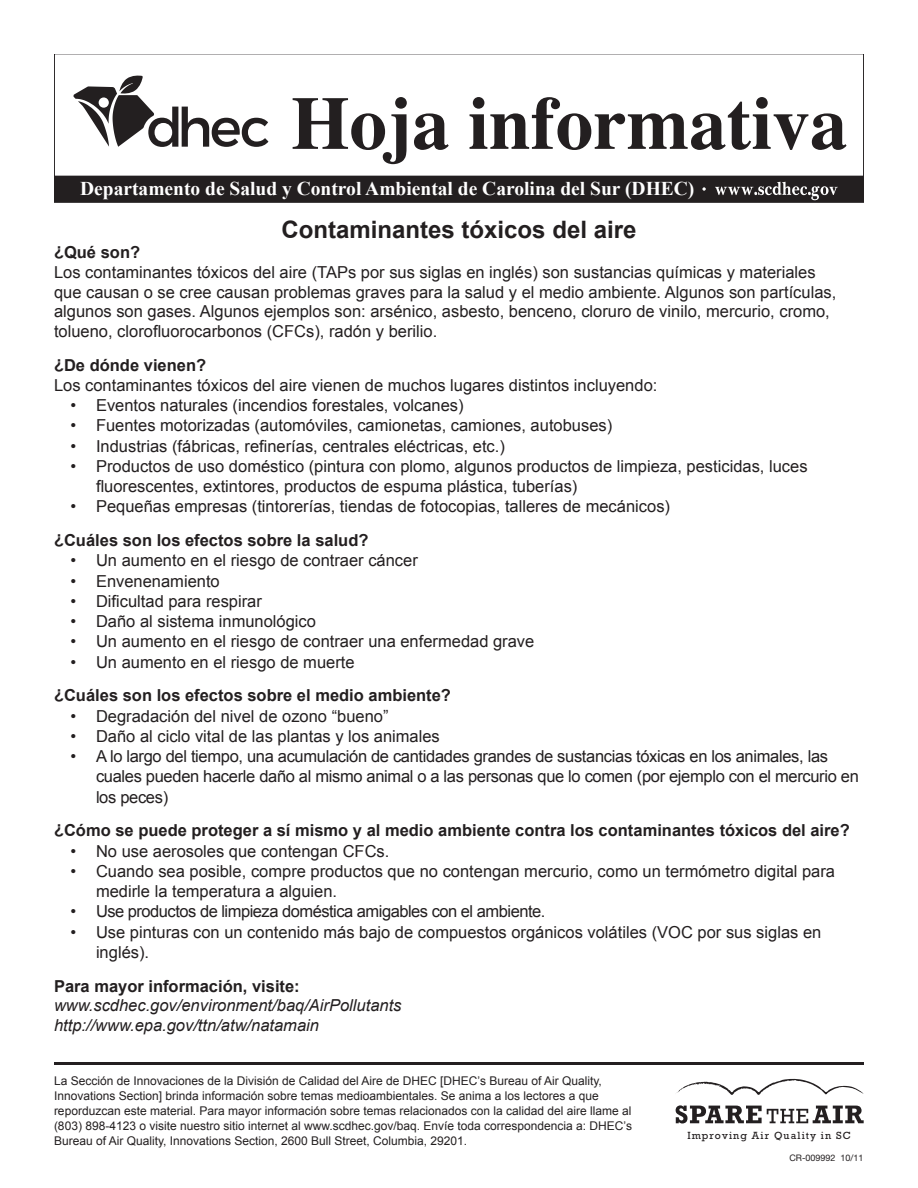
<style>
.page{position:relative;width:918px;height:1188px;background:#fff}
.page>*{position:absolute;margin:0;border:0;box-sizing:border-box;transform-origin:0 0}
.t1{font:700 24px "Arial";color:#231f20}
.t2{font:700 19.5px "Times New Roman";color:#fff}
.t3{font:16.5px/19.8px "Arial";color:#231f20}
.Question_Subhead{font:700 16.5px "Arial";color:#231f20}
.t4{font:16.5px/20.2px "Arial";letter-spacing:-.02em;color:#231f20}
.t5{font:italic 16.5px "Arial";color:#231f20}
.t6{font:16.5px "Arial";letter-spacing:-.03em;color:#231f20}
.t7{font:12px/15px "Arial";color:#231f20}
.t8{font:10.65px "Rockwell";letter-spacing:.11em;color:#231f20}
.t9{font:9px "Helvetica Neue";color:#231f20}
</style>
<div class="page">
<svg style="left:54px;top:54px;width:810px;height:122px"></svg>
<svg style="left:293px;top:97px;width:114px;height:67px"></svg>
<svg style="left:414px;top:113px;width:35px;height:37px"></svg>
<svg style="left:470px;top:97px;width:377px;height:53px"></svg>
<div style="left:54px;top:176px;width:810px;height:26px;background:#231f20"></div>
<hr style="left:54px;top:1062px;width:810px;height:3px;background:#231f20">
<svg style="left:676px;top:1105px;width:188px;height:19px"></svg>
<svg style="left:676px;top:1079px;width:188px;height:16px"></svg>
<svg style="left:65px;top:76px;width:203px;height:78px"></svg>
<p class="t2" style="left:80px;top:175px;width:616px">Departamento de Salud y Control Ambiental de Carolina del Sur (DHEC)</p>
<p class="t1" style="left:282px;top:213px;width:356px">Contaminantes tóxicos del aire</p>
<p class="Question_Subhead" style="left:54px;top:241px;width:88px">¿Qué son?</p>
<p class="t3" style="left:54px;top:262px;width:784px">Los contaminantes tóxicos del aire (TAPs por sus siglas en inglés) son sustancias químicas y materiales que causan o se cree causan problemas graves para la salud y el medio ambiente. Algunos son partículas, algunos son gases. Algunos ejemplos son: arsénico, asbesto, benceno, cloruro de vinilo, mercurio, cromo, tolueno, clorofluorocarbonos (CFCs), radón y berilio.</p>
<p class="Question_Subhead" style="left:54px;top:354px;width:154px">¿De dónde vienen?</p>
<p class="t3" style="left:54px;top:375px;width:605px">Los contaminantes tóxicos del aire vienen de muchos lugares distintos incluyendo:</p>
<p class="t3" style="left:70px;top:396px;width:395px">• Eventos naturales (incendios forestales, volcanes)</p>
<p class="t3" style="left:70px;top:416px;width:543px">• Fuentes motorizadas (automóviles, camionetas, camiones, autobuses)</p>
<p class="t3" style="left:70px;top:436px;width:436px">• Industrias (fábricas, refinerías, centrales eléctricas, etc.)</p>
<p class="t3" style="left:96px;top:456px;width:713px;line-height:20.2px;text-indent:-26px">• Productos de uso doméstico (pintura con plomo, algunos productos de limpieza, pesticidas, luces fluorescentes, extintores, productos de espuma plástica, tuberías)</p>
<p class="t3" style="left:70px;top:497px;width:601px">• Pequeñas empresas (tintorerías, tiendas de fotocopias, talleres de mecánicos)</p>
<p class="Question_Subhead" style="left:54px;top:529px;width:316px">¿Cuáles son los efectos sobre la salud?</p>
<p class="t3" style="left:70px;top:551px;width:349px">• Un aumento en el riesgo de contraer cáncer</p>
<p class="t3" style="left:70px;top:571px;width:151px">• Envenenamiento</p>
<p class="t3" style="left:70px;top:591px;width:193px">• Dificultad para respirar</p>
<p class="t3" style="left:70px;top:612px;width:247px">• Daño al sistema inmunológico</p>
<p class="t3" style="left:70px;top:632px;width:465px">• Un aumento en el riesgo de contraer una enfermedad grave</p>
<p class="t3" style="left:70px;top:652px;width:286px">• Un aumento en el riesgo de muerte</p>
<p class="Question_Subhead" style="left:54px;top:684px;width:399px">¿Cuáles son los efectos sobre el medio ambiente?</p>
<p class="t3" style="left:70px;top:706px;width:320px">• Degradación del nivel de ozono “bueno”</p>
<p class="t3" style="left:70px;top:726px;width:371px">• Daño al ciclo vital de las plantas y los animales</p>
<p class="t4" style="left:96px;top:746px;width:764px;text-indent:-26px">• A lo largo del tiempo, una acumulación de cantidades grandes de sustancias tóxicas en los animales, las cuales pueden hacerle daño al mismo animal o a las personas que lo comen (por ejemplo con el mercurio en los peces)</p>
<p class="Question_Subhead" style="left:54px;top:819px;width:797px">¿Cómo se puede proteger a sí mismo y al medio ambiente contra los contaminantes tóxicos del aire?</p>
<p class="t3" style="left:70px;top:841px;width:320px">• No use aerosoles que contengan CFCs.</p>
<p class="t3" style="left:96px;top:861px;width:741px;line-height:20.2px;text-indent:-26px">• Cuando sea posible, compre productos que no contengan mercurio, como un termómetro digital para medirle la temperatura a alguien.</p>
<p class="t6" style="left:70px;top:901px;width:476px">• Use productos de limpieza doméstica amigables con el ambiente.</p>
<p class="t3" style="left:96px;top:922px;width:727px;line-height:20.2px;text-indent:-26px">• Use pinturas con un contenido más bajo de compuestos orgánicos volátiles (VOC por sus siglas en inglés).</p>
<p class="Question_Subhead" style="left:54px;top:975px;width:247px">Para mayor información, visite:</p>
<p class="t5" style="left:54px;top:995px;width:349px">www.scdhec.gov/environment/baq/AirPollutants</p>
<p class="t5" style="left:54px;top:1015px;width:267px">http://www.epa.gov/ttn/atw/natamain</p>
<p class="t7" style="left:54px;top:1074px;width:580px">La Sección de Innovaciones de la División de Calidad del Aire de DHEC [DHEC’s Bureau of Air Quality, Innovations Section] brinda información sobre temas medioambientales. Se anima a los lectores a que reporduzcan este material. Para mayor información sobre temas relacionados con la calidad del aire llame al (803) 898-4123 o visite nuestro sitio internet al www.scdhec.gov/baq. Envíe toda correspondencia a: DHEC’s Bureau of Air Quality, Innovations Section, 2600 Bull Street, Columbia, 29201.</p>
<p class="t8" style="left:687px;top:1130px;width:165px">Improving Air Quality in SC</p>
<p class="t9" style="left:789px;top:1152px;width:76px">CR-009992 10/11</p>
</div>
